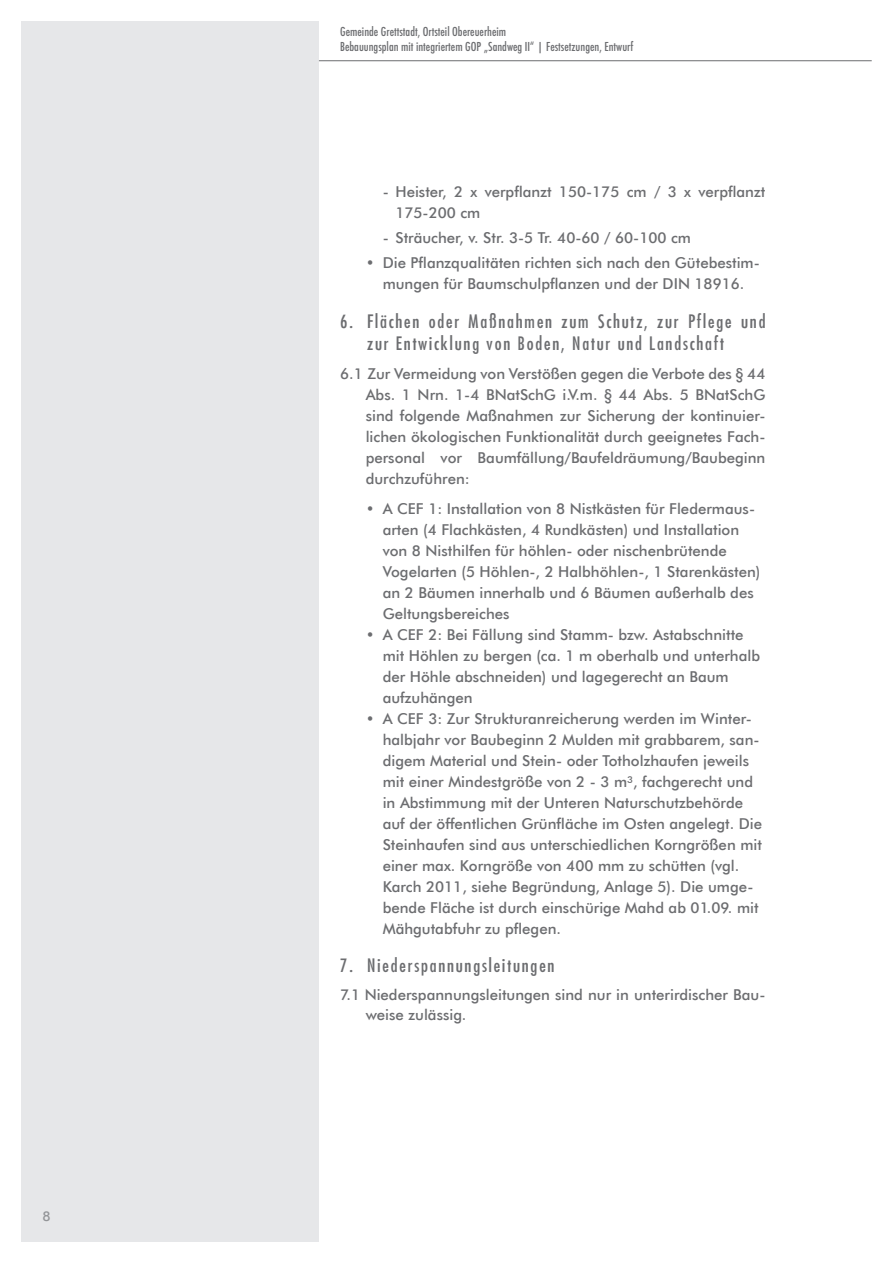
<style>
.page{position:relative;width:893px;height:1263px;background:#fff}
.page>*{position:absolute;margin:0;border:0;box-sizing:border-box;transform-origin:0 0}
.t1{font:condensed 18px/21.6px "Futura";letter-spacing:.1em;color:#6c6d70}
.t2{font:500 15px/21px "Futura BT";color:#6c6d70}
.t3{font:500 13.5px "Futura BT";color:#939598}
.t4{font:500 condensed 12px/14.4px "Futura";color:#6c6d70}
</style>
<div class="page">
<div style="left:21px;top:21px;width:298px;height:1221px;background:#e6e7e9"></div>
<hr style="left:319px;top:60px;width:553px;height:1px;background:#6c6d70">
<p class="t3" style="left:43px;top:1207px;width:10px">8</p>
<p class="t4" style="left:340px;top:25px;width:295px">Gemeinde Grettstadt, Ortsteil Obereuerheim<br>Bebauungsplan mit integriertem GOP „Sandweg II“ | Festsetzungen, Entwurf</p>
<p class="t2" style="left:395px;top:181px;width:371px;text-indent:-13px">- Heister, 2 x verpflanzt 150-175 cm / 3 x verpflanzt<br>175-200 cm</p>
<p class="t2" style="left:383px;top:227px;width:310px">- Sträucher, v. Str. 3-5 Tr. 40-60 / 60-100 cm</p>
<p class="t2" style="left:366px;top:252px;width:396px;text-align:center">• Die Pflanzqualitäten richten sich nach den Gütebestim&shy;mungen für Baumschulpflanzen und der DIN 18916.</p>
<p class="t1" style="left:367px;top:310px;width:400px;text-indent:-27px">6. Flächen oder Maßnahmen zum Schutz, zur Pflege und zur Entwicklung von Boden, Natur und Landschaft</p>
<p class="t2" style="left:366px;top:363px;width:401px;text-align:justify;text-indent:-26px">6.1 Zur Vermeidung von Verstößen gegen die Verbote des § 44<br>Abs. 1 Nrn. 1‑4 BNatSchG i.V.m. § 44 Abs. 5 BNatSchG sind folgende Maßnahmen zur Sicherung der kontinuier&shy;lichen ökologischen Funktionalität durch geeignetes Fach&shy;personal vor Baumfällung/Baufeldräumung/Baubeginn durchzuführen:</p>
<p class="t2" style="left:383px;top:498px;width:379px;text-indent:-17px">• A CEF 1: Installation von 8 Nistkästen für Fledermaus&shy;arten (4 Flachkästen, 4 Rundkästen) und Installation von 8 Nisthilfen für höhlen- oder nischenbrütende Vogelarten (5 Höhlen-, 2 Halbhöhlen-, 1 Starenkästen) an 2 Bäumen innerhalb und 6 Bäumen außerhalb des Geltungsbereiches</p>
<p class="t2" style="left:383px;top:624px;width:379px;text-indent:-17px">• A CEF 2: Bei Fällung sind Stamm- bzw. Astabschnitte mit Höhlen zu bergen (ca. 1 m oberhalb und unterhalb der Höhle abschneiden) und lagegerecht an Baum aufzuhängen</p>
<p class="t2" style="left:383px;top:708px;width:381px;text-indent:-17px">• A CEF 3: Zur Strukturanreicherung werden im Winter&shy;halbjahr vor Baubeginn 2 Mulden mit grabbarem, san&shy;digem Material und Stein- oder Totholzhaufen jeweils mit einer Mindestgröße von 2 - 3 m³, fachgerecht und in Abstimmung mit der Unteren Naturschutzbehörde auf der öffentlichen Grünfläche im Osten angelegt. Die Steinhaufen sind aus unterschiedlichen Korngrößen mit einer max. Korngröße von 400 mm zu schütten (vgl.<br>Karch 2011, siehe Begründung, Anlage 5). Die umge&shy;bende Fläche ist durch einschürige Mahd ab 01.09. mit Mähgutabfuhr zu pflegen.</p>
<p class="t1" style="left:340px;top:954px;width:216px">7. Niederspannungsleitungen</p>
<p class="t2" style="left:366px;top:985px;width:401px;line-height:19.5px;text-indent:-26px">7.1 Niederspannungsleitungen sind nur in unterirdischer Bau&shy;weise zulässig.</p>
</div>
